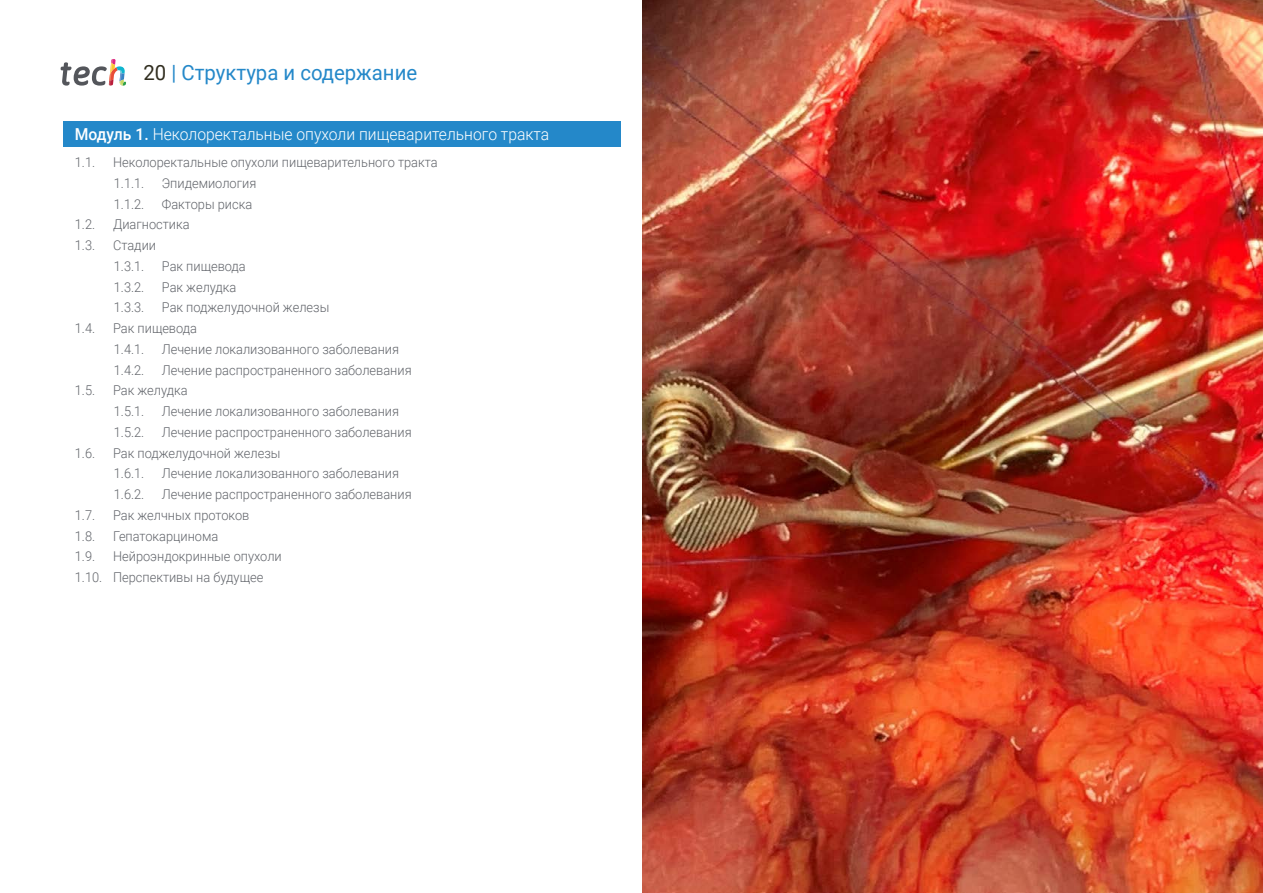
<style>
.page{position:relative;width:1263px;height:893px;background:#fff}
.page>*{position:absolute;margin:0;border:0;box-sizing:border-box;transform-origin:0 0}
.t1{font:21px "Roboto";color:#2488c9}
.t2{font:300 16.5px "Roboto";color:#fff;scale:.95 1}
.t3{font:300 13.5px/20.7px "Roboto";color:#61646a;scale:.95 1}
.s1{color:#312e20}
.s2{font-weight:500}
</style>
<div class="page">
<svg style="left:61px;top:59px;width:65px;height:27px"></svg>
<div style="left:64px;top:121px;width:557px;height:25px;background:#2488c9"></div>
<img style="left:642px;top:0;width:621px;height:893px">
<h1 class="t1" style="left:144px;top:57px;width:275px"><span class="s1">20</span> | Структура и содержание</h1>
<p class="t2" style="left:75px;top:123px;width:501px"><span class="s2">Модуль 1.</span> Неколоректальные опухоли пищеварительного тракта</p>
<p class="t3" style="left:75px;top:151px;width:23px">1.1.</p>
<p class="t3" style="left:113px;top:151px;width:343px">Неколоректальные опухоли пищеварительного тракта<br>1.1.1.</p>
<p class="t3" style="left:162px;top:172px;width:101px">Эпидемиология</p>
<p class="t3" style="left:114px;top:193px;width:34px">1.1.2.</p>
<p class="t3" style="left:162px;top:193px;width:97px">Факторы риска</p>
<p class="t3" style="left:75px;top:214px;width:23px">1.2.</p>
<p class="t3" style="left:113px;top:214px;width:82px">Диагностика</p>
<p class="t3" style="left:75px;top:234px;width:23px">1.3.</p>
<p class="t3" style="left:113px;top:234px;width:47px">Стадии<br>1.3.1.</p>
<p class="t3" style="left:162px;top:255px;width:90px">Рак пищевода</p>
<p class="t3" style="left:114px;top:276px;width:34px">1.3.2.</p>
<p class="t3" style="left:162px;top:276px;width:80px">Рак желудка</p>
<p class="t3" style="left:114px;top:297px;width:34px">1.3.3.</p>
<p class="t3" style="left:162px;top:297px;width:178px">Рак поджелудочной железы</p>
<p class="t3" style="left:75px;top:317px;width:23px">1.4.</p>
<p class="t3" style="left:113px;top:317px;width:90px">Рак пищевода<br>1.4.1.</p>
<p class="t3" style="left:162px;top:338px;width:251px">Лечение локализованного заболевания</p>
<p class="t3" style="left:114px;top:359px;width:34px">1.4.2.</p>
<p class="t3" style="left:162px;top:359px;width:264px">Лечение распространенного заболевания</p>
<p class="t3" style="left:75px;top:380px;width:23px">1.5.</p>
<p class="t3" style="left:113px;top:380px;width:80px">Рак желудка<br>1.5.1.</p>
<p class="t3" style="left:162px;top:400px;width:251px">Лечение локализованного заболевания</p>
<p class="t3" style="left:114px;top:421px;width:34px">1.5.2.</p>
<p class="t3" style="left:162px;top:421px;width:264px">Лечение распространенного заболевания</p>
<p class="t3" style="left:75px;top:442px;width:23px">1.6.</p>
<p class="t3" style="left:113px;top:442px;width:178px">Рак поджелудочной железы<br>1.6.1.</p>
<p class="t3" style="left:162px;top:463px;width:251px">Лечение локализованного заболевания</p>
<p class="t3" style="left:114px;top:483px;width:34px">1.6.2.</p>
<p class="t3" style="left:162px;top:483px;width:264px">Лечение распространенного заболевания</p>
<p class="t3" style="left:75px;top:504px;width:23px">1.7.</p>
<p class="t3" style="left:113px;top:504px;width:145px">Рак желчных протоков</p>
<p class="t3" style="left:75px;top:525px;width:23px">1.8.</p>
<p class="t3" style="left:113px;top:525px;width:112px">Гепатокарцинома</p>
<p class="t3" style="left:75px;top:546px;width:23px">1.9.</p>
<p class="t3" style="left:75px;top:546px;width:219px;text-indent:38px">Нейроэндокринные опухоли<br>1.10. Перспективы на будущее</p>
</div>
